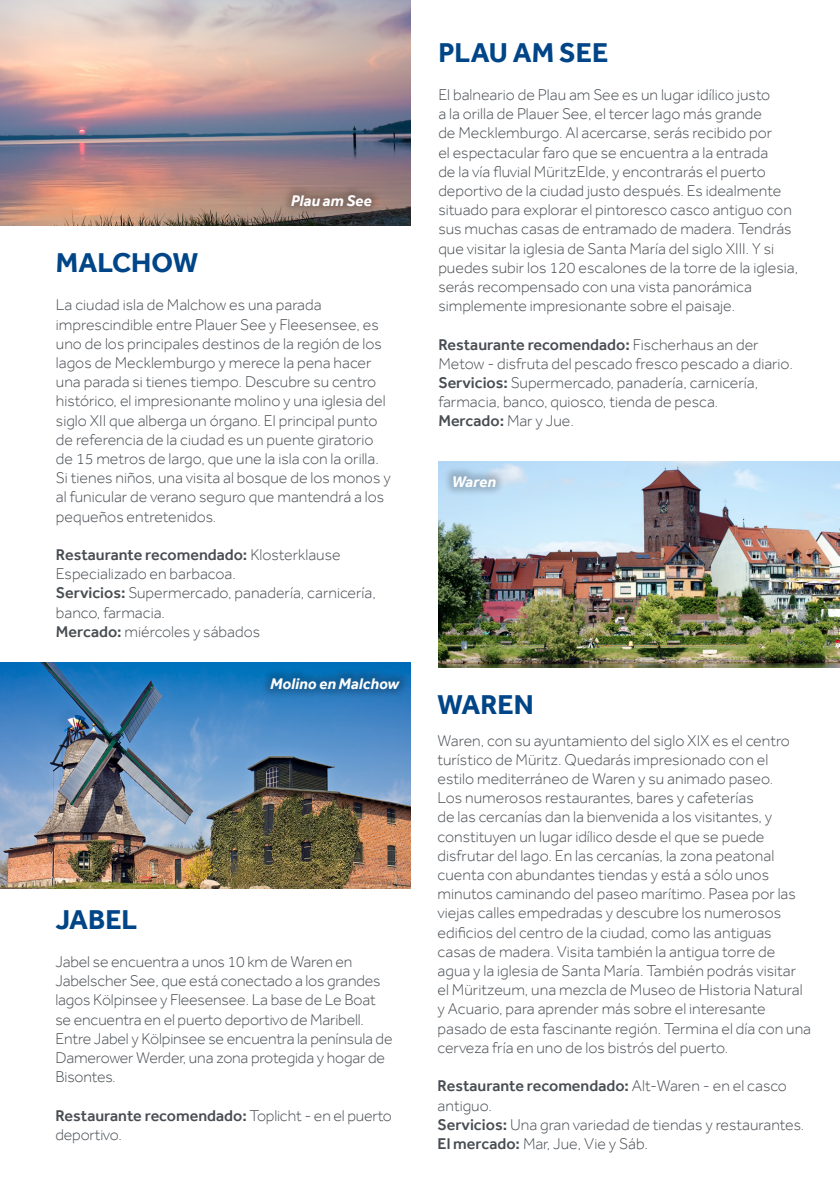
<style>
.page{position:relative;width:840px;height:1191px;background:#fff}
.page>*{position:absolute;margin:0;border:0;box-sizing:border-box;transform-origin:0 0}
.t1{font:700 28px "Effra";color:#004587}
.t2{font:300 16px/19.2px "Effra";color:#484d52}
.t3{font:italic 700 15.8px "Effra";color:#fff}
.s1{font-weight:500}
</style>
<div class="page">
<img style="left:0;top:0;width:410px;height:226px">
<div style="left:281px;top:184px;width:100px;height:31px;background:#000;opacity:.2"></div>
<img style="left:0;top:662px;width:410px;height:226px">
<div style="left:260px;top:667px;width:149px;height:31px;background:#000;opacity:.2"></div>
<img style="left:438px;top:461px;width:401px;height:207px">
<div style="left:443px;top:465px;width:63px;height:31px;background:#000;opacity:.2"></div>
<p class="t3" style="left:290px;top:191px;width:83px">Plau am See</p>
<h1 class="t1" style="left:56px;top:245px;width:143px">MALCHOW</h1>
<p class="t2" style="left:56px;top:295px;width:336px">La ciudad isla de Malchow es una parada imprescindible entre Plauer See y Fleesensee, es uno de los principales destinos de la región de los lagos de Mecklemburgo y merece la pena hacer una parada si tienes tiempo. Descubre su centro histórico, el impresionante molino y una iglesia del siglo XII que alberga un órgano. El principal punto de referencia de la ciudad es un puente giratorio de 15 metros de largo, que une la isla con la orilla.<br>Si tienes niños, una visita al bosque de los monos y al funicular de verano seguro que mantendrá a los pequeños entretenidos.</p>
<p class="t2" style="left:56px;top:545px;width:321px"><span class="s1">Restaurante recomendado:</span> Klosterklause Especializado en barbacoa.<br><span class="s1">Servicios:</span> Supermercado, panadería, carnicería, banco, farmacia.<br><span class="s1">Mercado:</span> miércoles y sábados</p>
<p class="t3" style="left:270px;top:674px;width:130px">Molino en Malchow</p>
<h1 class="t1" style="left:55px;top:902px;width:83px">JABEL</h1>
<p class="t2" style="left:55px;top:952px;width:338px">Jabel se encuentra a unos 10 km de Waren en Jabelscher See, que está conectado a los grandes lagos Kölpinsee y Fleesensee. La base de Le Boat se encuentra en el puerto deportivo de Maribell.<br>Entre Jabel y Kölpinsee se encuentra la península de Damerower Werder, una zona protegida y hogar de Bisontes.</p>
<p class="t2" style="left:55px;top:1105px;width:338px"><span class="s1">Restaurante recomendado:</span> Toplicht - en el puerto deportivo.</p>
<h1 class="t1" style="left:438px;top:35px;width:171px">PLAU AM SEE</h1>
<p class="t2" style="left:438px;top:85px;width:361px">El balneario de Plau am See es un lugar idílico justo<br>a la orilla de Plauer See, el tercer lago más grande<br>de Mecklemburgo. Al acercarse, serás recibido por<br>el espectacular faro que se encuentra a la entrada<br>de la vía fluvial MüritzElde, y encontrarás el puerto deportivo de la ciudad justo después. Es idealmente situado para explorar el pintoresco casco antiguo con sus muchas casas de entramado de madera. Tendrás que visitar la iglesia de Santa María del siglo XIII. Y si puedes subir los 120 escalones de la torre de la iglesia, serás recompensado con una vista panorámica simplemente impresionante sobre el paisaje.</p>
<p class="t2" style="left:438px;top:335px;width:356px"><span class="s1">Restaurante recomendado:</span> Fischerhaus an der Metow - disfruta del pescado fresco pescado a diario.<br><span class="s1">Servicios:</span> Supermercado, panadería, carnicería, farmacia, banco, quiosco, tienda de pesca.<br><span class="s1">Mercado:</span> Mar y Jue.</p>
<p class="t3" style="left:451px;top:472px;width:46px">Waren</p>
<h1 class="t1" style="left:437px;top:688px;width:98px">WAREN</h1>
<p class="t2" style="left:437px;top:730px;width:375px">Waren, con su ayuntamiento del siglo XIX es el centro turístico de Müritz. Quedarás impresionado con el<br>estilo mediterráneo de Waren y su animado paseo.<br>Los numerosos restaurantes, bares y cafeterías<br>de las cercanías dan la bienvenida a los visitantes, y constituyen un lugar idílico desde el que se puede disfrutar del lago. En las cercanías, la zona peatonal cuenta con abundantes tiendas y está a sólo unos minutos caminando del paseo marítimo. Pasea por las viejas calles empedradas y descubre los numerosos edificios del centro de la ciudad, como las antiguas casas de madera. Visita también la antigua torre de agua y la iglesia de Santa María. También podrás visitar el Müritzeum, una mezcla de Museo de Historia Natural y Acuario, para aprender más sobre el interesante pasado de esta fascinante región. Termina el día con una cerveza fría en uno de los bistrós del puerto.</p>
<p class="t2" style="left:437px;top:1076px;width:368px"><span class="s1">Restaurante recomendado:</span> Alt-Waren - en el casco antiguo.<br><span class="s1">Servicios:</span> Una gran variedad de tiendas y restaurantes.<br><span class="s1">El mercado:</span> Mar, Jue, Vie y Sáb.</p>
</div>
